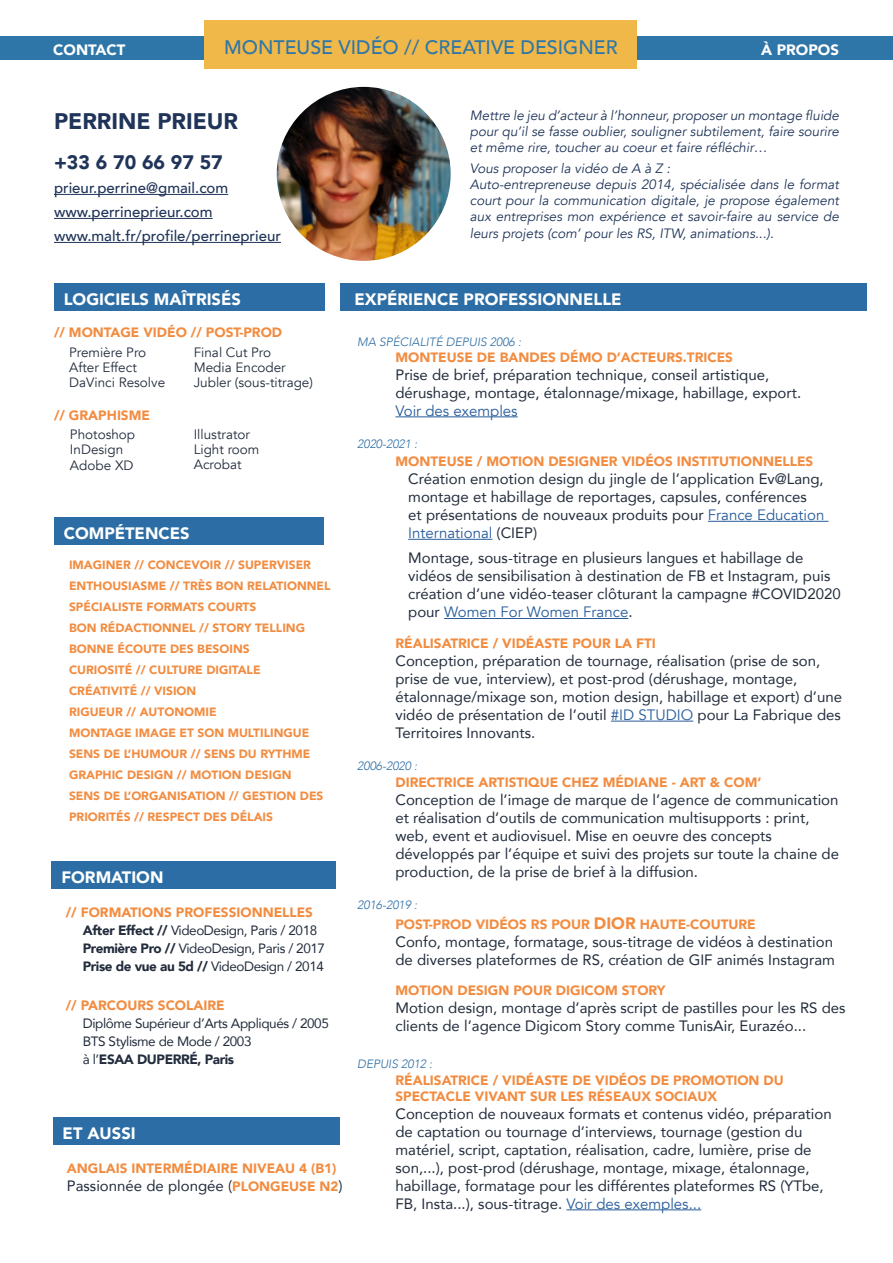
<style>
.page{position:relative;width:893px;height:1263px;background:#fff}
.page>*{position:absolute;margin:0;border:0;box-sizing:border-box;transform-origin:0 0}
.t1{font:900 22.5px "Avenir";color:#1f3458}
.t2{font:500 19.5px "Avenir";color:#2f76a8}
.t3{font:900 19.5px "Avenir";color:#1f3458}
.t4{font:900 16.5px "Avenir";color:#fff}
.t5{font:15px/18px "Avenir";color:#222c3c}
.t6{font:500 15px/24px "Avenir";color:#1f3458}
.t7{font:15px "Avenir";color:#275b9b}
.t8{font:900 15px "Avenir";color:#fff}
.t9{font:900 13.5px/16.2px "Avenir";color:#f28c40}
.t10{font:italic 13.5px/16.2px "Avenir";color:#1f3458;text-align:justify}
.t11{font:13.5px/18px "Avenir";letter-spacing:-.03em;color:#222c3c}
.t12{font:13.5px/15px "Avenir";color:#222c3c}
.t13{font:900 12px/21px "Avenir";color:#f28c40}
.t14{font:italic 300 12px "Avenir";color:#2b6da4}
.s1{font-weight:900;color:#f28c40}
.s2{font-weight:900}
.s3{font-weight:900;font-size:13.5px;color:#f28c40}
.s4{color:#275b9b}
.s5{font-size:16.5px}
</style>
<div class="page">
<div style="left:340px;top:283px;width:527px;height:28px;background:#2b6da4"></div>
<hr style="left:54px;top:194px;width:174px;height:1px;background:#1f3458">
<hr style="left:54px;top:218px;width:159px;height:1px;background:#1f3458">
<hr style="left:54px;top:242px;width:227px;height:1px;background:#1f3458">
<div style="left:0;top:36px;width:478px;height:23px;background:#2f76a8"></div>
<div style="left:622px;top:36px;width:271px;height:23px;background:#2f76a8"></div>
<div style="left:54px;top:283px;width:271px;height:28px;background:#2b6da4"></div>
<hr style="left:395px;top:416px;width:123px;height:1px;background:#275b9b">
<hr style="left:708px;top:521px;width:120px;height:1px;background:#275b9b">
<hr style="left:408px;top:539px;width:84px;height:1px;background:#275b9b">
<hr style="left:444px;top:618px;width:184px;height:1px;background:#275b9b">
<hr style="left:611px;top:721px;width:82px;height:1px;background:#275b9b">
<hr style="left:566px;top:1209px;width:135px;height:1px;background:#275b9b">
<div style="left:54px;top:517px;width:269px;height:28px;background:#2b6da4"></div>
<div style="left:204px;top:21px;width:433px;height:48px;background:#f0b849"></div>
<div style="left:52px;top:861px;width:284px;height:27px;background:#2b6da4"></div>
<div style="left:53px;top:1117px;width:287px;height:28px;background:#2b6da4"></div>
<img style="left:277px;top:87px;width:174px;height:174px;border-radius:87px">
<h2 class="t2" style="left:224px;top:30px;width:395px">MONTEUSE VIDÉO // CREATIVE DESIGNER</h2>
<p class="t8" style="left:53px;top:37px;width:74px">CONTACT</p>
<p class="t8" style="left:761px;top:36px;width:79px">À PROPOS</p>
<h1 class="t1" style="left:54px;top:102px;width:186px">PERRINE PRIEUR</h1>
<h2 class="t3" style="left:54px;top:146px;width:170px">+33 6 70 66 97 57</h2>
<p class="t6" style="left:54px;top:175px;width:228px">prieur.perrine@gmail.com www.perrineprieur.com www.malt.fr/profile/perrineprieur</p>
<p class="t10" style="left:470px;top:107px;width:371px">Mettre le jeu d’acteur à l’honneur, proposer un montage fluide pour qu’il se fasse oublier, souligner subtilement, faire sourire et même rire, toucher au coeur et faire réfléchir…</p>
<p class="t10" style="left:470px;top:160px;width:371px;text-align:left">Vous proposer la vidéo de A à Z :<br>Auto-entrepreneuse depuis 2014, spécialisée dans le format court pour la communication digitale, je propose également aux entreprises mon expérience et savoir-faire au service de leurs projets (com’ pour les RS, ITW, animations...).</p>
<p class="t4" style="left:64px;top:285px;width:179px">LOGICIELS MAÎTRISÉS</p>
<p class="t9" style="left:54px;top:324px;width:230px">// MONTAGE VIDÉO // POST-PROD</p>
<p class="t12" style="left:69px;top:345px;width:98px">Première Pro<br>After Effect<br>DaVinci Resolve</p>
<p class="t9" style="left:54px;top:407px;width:97px">// GRAPHISME</p>
<p class="t12" style="left:70px;top:427px;width:67px">Photoshop<br>InDesign</p>
<p class="t12" style="left:70px;top:458px;width:65px">Adobe XD</p>
<p class="t12" style="left:194px;top:345px;width:121px">Final Cut Pro<br>Media Encoder<br>Jubler (sous-titrage)</p>
<p class="t12" style="left:194px;top:427px;width:67px">Illustrator<br>Light room<br>Acrobat</p>
<p class="t4" style="left:64px;top:519px;width:127px">COMPÉTENCES</p>
<p class="t13" style="left:69px;top:554px;width:263px">IMAGINER // CONCEVOIR // SUPERVISER<br>ENTHOUSIASME // TRÈS BON RELATIONNEL<br>SPÉCIALISTE FORMATS COURTS<br>BON RÉDACTIONNEL // STORY TELLING<br>BONNE ÉCOUTE DES BESOINS<br>CURIOSITÉ // CULTURE DIGITALE<br>CRÉATIVITÉ // VISION<br>RIGUEUR // AUTONOMIE<br>MONTAGE IMAGE ET SON MULTILINGUE<br>SENS DE L’HUMOUR // SENS DU RYTHME<br>GRAPHIC DESIGN // MOTION DESIGN<br>SENS DE L’ORGANISATION // GESTION DES<br>PRIORITÉS // RESPECT DES DÉLAIS</p>
<p class="t4" style="left:61px;top:863px;width:104px">FORMATION</p>
<p class="t11" style="left:83px;top:903px;width:244px;text-indent:-17px"><span class="s1">// FORMATIONS PROFESSIONNELLES </span><span class="s2">After Effect //</span> VideoDesign, Paris / 2018<br><span class="s2">Première Pro //</span> VideoDesign, Paris / 2017<br><span class="s2">Prise de vue au 5d //</span> VideoDesign / 2014</p>
<p class="t9" style="left:66px;top:997px;width:160px">// PARCOURS SCOLAIRE</p>
<p class="t11" style="left:83px;top:1014px;width:248px">Diplôme Supérieur d’Arts Appliqués / 2005<br>BTS Stylisme de Mode / 2003<br>à l’<span class="s2">ESAA DUPERRÉ, Paris</span></p>
<p class="t4" style="left:63px;top:1119px;width:75px">ET AUSSI</p>
<p class="t9" style="left:67px;top:1160px;width:271px">ANGLAIS INTERMÉDIAIRE NIVEAU 4 (B1)</p>
<p class="t5" style="left:67px;top:1177px;width:277px">Passionnée de plongée (<span class="s3">PLONGEUSE N2</span>)</p>
<p class="t4" style="left:354px;top:285px;width:269px">EXPÉRIENCE PROFESSIONNELLE</p>
<p class="t14" style="left:357px;top:334px;width:165px">MA SPÉCIALITÉ DEPUIS 2006 :</p>
<p class="t9" style="left:395px;top:349px;width:339px">MONTEUSE DE BANDES DÉMO D’ACTEURS.TRICES</p>
<p class="t5" style="left:395px;top:365px;width:407px">Prise de brief, préparation technique, conseil artistique, dérushage, montage, étalonnage/mixage, habillage, export.</p>
<p class="t7" style="left:395px;top:402px;width:124px">Voir des exemples</p>
<p class="t14" style="left:357px;top:437px;width:62px">2020-2021 :</p>
<p class="t9" style="left:395px;top:453px;width:419px">MONTEUSE / MOTION DESIGNER VIDÉOS INSTITUTIONNELLES</p>
<p class="t5" style="left:408px;top:469px;width:418px">Création enmotion design du jingle de l’application Ev@Lang, montage et habillage de reportages, capsules, conférences<br>et présentations de nouveaux produits pour <span class="s4">France Education International</span> (CIEP)</p>
<p class="t5" style="left:408px;top:549px;width:434px">Montage, sous-titrage en plusieurs langues et habillage de vidéos de sensibilisation à destination de FB et Instagram, puis création d’une vidéo-teaser clôturant la campagne #COVID2020 pour <span class="s4">Women For Women France</span>.</p>
<p class="t9" style="left:395px;top:635px;width:262px">RÉALISATRICE / VIDÉASTE POUR LA FTI</p>
<p class="t5" style="left:395px;top:651px;width:448px">Conception, préparation de tournage, réalisation (prise de son, prise de vue, interview), et post-prod (dérushage, montage, étalonnage/mixage son, motion design, habillage et export) d’une vidéo de présentation de l’outil <span class="s4">#ID STUDIO</span> pour La Fabrique des Territoires Innovants.</p>
<p class="t14" style="left:357px;top:759px;width:62px">2006-2020 :</p>
<p class="t9" style="left:395px;top:773px;width:367px">DIRECTRICE ARTISTIQUE CHEZ MÉDIANE - ART &amp; COM’</p>
<p class="t5" style="left:395px;top:790px;width:445px">Conception de l’image de marque de l’agence de communication et réalisation d’outils de communication multisupports : print, web, event et audiovisuel. Mise en oeuvre des concepts développés par l’équipe et suivi des projets sur toute la chaine de production, de la prise de brief à la diffusion.</p>
<p class="t14" style="left:357px;top:898px;width:62px">2016-2019 :</p>
<p class="t9" style="left:395px;top:916px;width:362px">POST-PROD VIDÉOS RS POUR <span class="s5">DIOR</span> HAUTE-COUTURE</p>
<p class="t5" style="left:395px;top:932px;width:441px">Confo, montage, formatage, sous-titrage de vidéos à destination de diverses plateformes de RS, création de GIF animés Instagram</p>
<p class="t9" style="left:395px;top:982px;width:272px">MOTION DESIGN POUR DIGICOM STORY</p>
<p class="t5" style="left:395px;top:999px;width:452px">Motion design, montage d’après script de pastilles pour les RS des clients de l’agence Digicom Story comme TunisAir, Eurazéo...</p>
<p class="t14" style="left:357px;top:1057px;width:77px">DEPUIS 2012 :</p>
<p class="t9" style="left:395px;top:1071px;width:390px">RÉALISATRICE / VIDÉASTE DE VIDÉOS DE PROMOTION DU<br>SPECTACLE VIVANT SUR LES RÉSEAUX SOCIAUX</p>
<p class="t5" style="left:395px;top:1104px;width:438px">Conception de nouveaux formats et contenus vidéo, préparation de captation ou tournage d’interviews, tournage (gestion du matériel, script, captation, réalisation, cadre, lumière, prise de son,...), post-prod (dérushage, montage, mixage, étalonnage, habillage, formatage pour les différentes plateformes RS (YTbe, FB, Insta...), sous-titrage. <span class="s4">Voir des exemples...</span></p>
</div>
